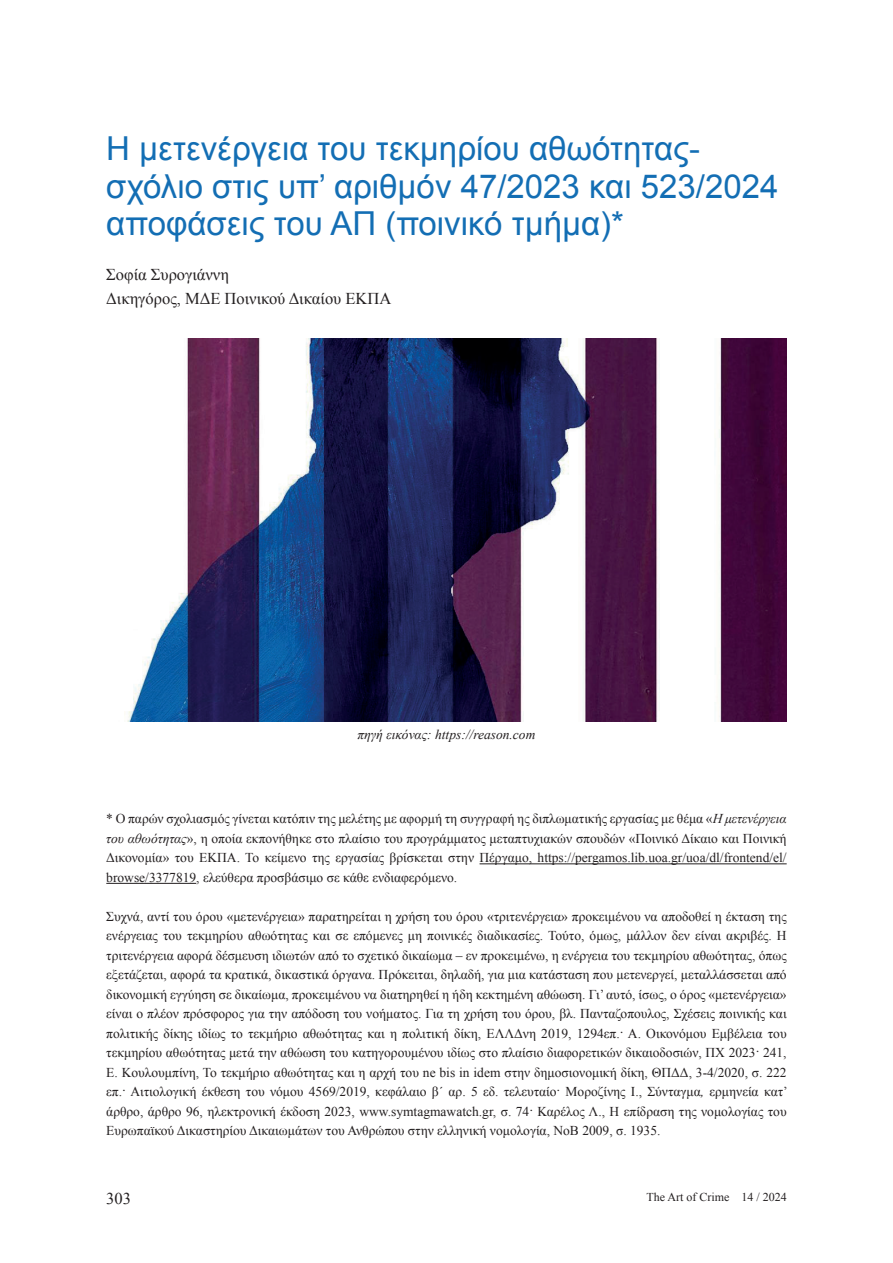
<style>
.page{position:relative;width:893px;height:1263px;background:#fff}
.page>*{position:absolute;margin:0;border:0;box-sizing:border-box;transform-origin:0 0}
.t1{font:33px/37.5px "Arial";color:#136eb4}
.t2{font:16.5px/24px "Times New Roman";color:#231f20}
.t3{font:13.5px/19.5px "Times New Roman";color:#231f20;text-align:justify}
.t4{font:italic 13.5px "Times New Roman";color:#231f20}
.t5{font:12px "Times New Roman";color:#231f20}
.s1{font-style:italic}
</style>
<div class="page">
<img style="left:127px;top:338px;width:660px;height:383px">
<hr style="left:480px;top:863px;width:307px;height:1px;background:#231f20">
<hr style="left:106px;top:883px;width:90px;height:1px;background:#231f20">
<h1 class="t1" style="left:106px;top:130px;width:674px">Η μετενέργεια του τεκμηρίου αθωότητας&shy;σχόλιο στις υπ’ αριθμόν 47/2023 και 523/2024 αποφάσεις του ΑΠ (ποινικό τμήμα)*</h1>
<p class="t2" style="left:106px;top:263px;width:287px">Σοφία Συρογιάννη<br>Δικηγόρος, ΜΔΕ Ποινικού Δικαίου ΕΚΠΑ</p>
<p class="t4" style="left:357px;top:725px;width:179px">πηγή εικόνας: https://reason.com</p>
<p class="t3" style="left:106px;top:809px;width:682px">* Ο παρών σχολιασμός γίνεται κατόπιν της μελέτης με αφορμή τη συγγραφή ης διπλωματικής εργασίας με θέμα «<span class="s1">Η μετενέργεια του αθωότητας</span>», η οποία εκπονήθηκε στο πλαίσιο του προγράμματος μεταπτυχιακών σπουδών «Ποινικό Δίκαιο και Ποινική Δικονομία» του ΕΚΠΑ. Το κείμενο της εργασίας βρίσκεται στην Πέργαμο, https://pergamos.lib.uoa.gr/uoa/dl/frontend/el/ browse/3377819, ελεύθερα προσβάσιμο σε κάθε ενδιαφερόμενο.</p>
<p class="t3" style="left:106px;top:906px;width:683px">Συχνά, αντί του όρου «μετενέργεια» παρατηρείται η χρήση του όρου «τριτενέργεια» προκειμένου να αποδοθεί η έκταση της ενέργειας του τεκμηρίου αθωότητας και σε επόμενες μη ποινικές διαδικασίες. Τούτο, όμως, μάλλον δεν είναι ακριβές. Η τριτενέργεια αφορά δέσμευση ιδιωτών από το σχετικό δικαίωμα – εν προκειμένω, η ενέργεια του τεκμηρίου αθωότητας, όπως εξετάζεται, αφορά τα κρατικά, δικαστικά όργανα. Πρόκειται, δηλαδή, για μια κατάσταση που μετενεργεί, μεταλλάσσεται από δικονομική εγγύηση σε δικαίωμα, προκειμένου να διατηρηθεί η ήδη κεκτημένη αθώωση. Γι’ αυτό, ίσως, ο όρος «μετενέργεια» είναι ο πλέον πρόσφορος για την απόδοση του νοήματος. Για τη χρήση του όρου, βλ. Πανταζοπουλος, Σχέσεις ποινικής και πολιτικής δίκης ιδίως το τεκμήριο αθωότητας και η πολιτική δίκη, ΕΛΛΔνη 2019, 1294επ.· Α. Οικονόμου Εμβέλεια του τεκμηρίου αθωότητας μετά την αθώωση του κατηγορουμένου ιδίως στο πλαίσιο διαφορετικών δικαιοδοσιών, ΠΧ 2023· 241, Ε. Κουλουμπίνη, Το τεκμήριο αθωότητας και η αρχή του ne bis in idem στην δημοσιονομική δίκη, ΘΠΔΔ, 3-4/2020, σ. 222 επ.· Αιτιολογική έκθεση του νόμου 4569/2019, κεφάλαιο β΄ αρ. 5 εδ. τελευταίο· Μοροζίνης Ι., Σύνταγμα<span class="s1">,</span> ερμηνεία κατ’ άρθρο, άρθρο 96, ηλεκτρονική έκδοση 2023, www.symtagmawatch.gr, σ. 74· Καρέλος Λ., Η επίδραση της νομολογίας του Ευρωπαϊκού Δικαστηρίου Δικαιωμάτων του Ανθρώπου στην ελληνική νομολογία, ΝοΒ 2009, σ. 1935.</p>
<p class="t2" style="left:106px;top:1186px;width:26px">303</p>
<p class="t5" style="left:646px;top:1189px;width:142px">The Art of Crime 14 / 2024</p>
</div>
